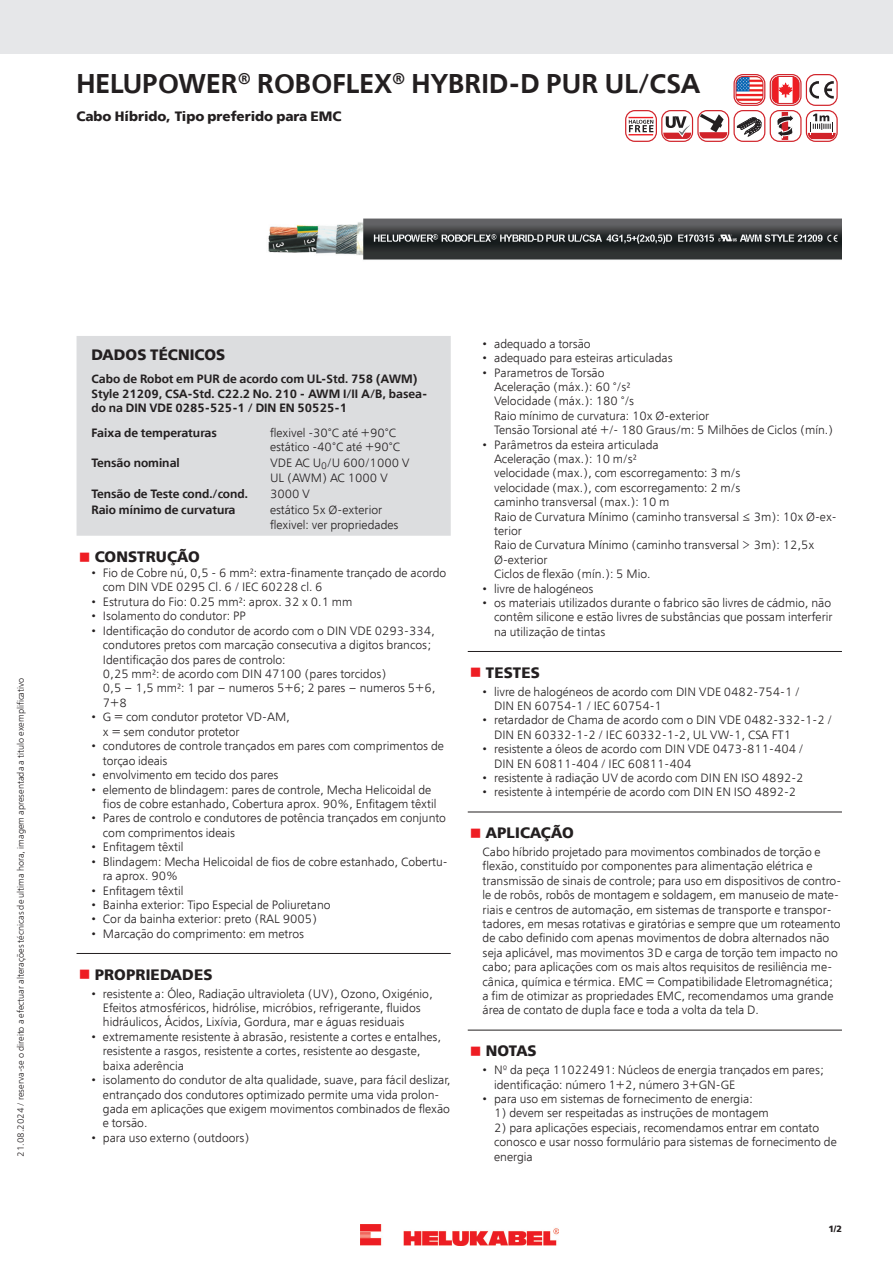
<style>
.page{position:relative;width:893px;height:1263px;background:#fff}
.page>*{position:absolute;margin:0;border:0;box-sizing:border-box;transform-origin:0 0}
.t1{font:600 27px "Free Set";color:#231f20}
.t2{font:700 15px "Free Set";letter-spacing:.01em;color:#231f20}
.t3{font:700 13.5px "Free Set";color:#231f20}
.t4{font:300 12px/14.4px "Free Set";color:#231f20}
.t5{font:600 12px/14.4px "Free Set";color:#231f20}
.t6{font:300 9px "Free Set";color:#231f20}
.t7{font:700 9px "Free Set";color:#231f20}
.s1{color:#ee1d23}
</style>
<div class="page">
<div style="left:77px;top:336px;width:374px;height:200px;background:#dcdddf"></div>
<hr style="left:77px;top:953px;width:374px;height:1px;background:#231f20">
<hr style="left:468px;top:651px;width:374px;height:1px;background:#231f20">
<hr style="left:468px;top:812px;width:374px;height:1px;background:#231f20">
<hr style="left:468px;top:1030px;width:374px;height:1px;background:#231f20">
<div style="left:0;top:0;width:893px;height:53px;background:#e6e7e9"></div>
<div style="left:733px;top:74px;width:32px;height:32px;border:1px solid #d1232a;border-radius:9px"></div>
<img style="left:736px;top:76px;width:27px;height:27px">
<div style="left:735px;top:76px;width:28px;height:28px;border:1px solid #d1232a;border-radius:7px"></div>
<div style="left:770px;top:74px;width:31px;height:32px;border:1px solid #d1232a;border-radius:9px"></div>
<svg style="left:772px;top:76px;width:27px;height:27px"></svg>
<div style="left:772px;top:76px;width:28px;height:28px;border:1px solid #d1232a;border-radius:7px"></div>
<div style="left:806px;top:74px;width:32px;height:32px;border:1px solid #d1232a;border-radius:9px"></div>
<svg style="left:809px;top:81px;width:25px;height:18px"></svg>
<div style="left:625px;top:110px;width:32px;height:32px;border:1px solid #d1232a;border-radius:9px"></div>
<svg style="left:628px;top:117px;width:25px;height:18px"></svg>
<div style="left:661px;top:110px;width:32px;height:32px;border:1px solid #d1232a;border-radius:9px"></div>
<svg style="left:663px;top:116px;width:29px;height:23px"></svg>
<div style="left:697px;top:110px;width:32px;height:32px;border:1px solid #d1232a;border-radius:9px"></div>
<svg style="left:699px;top:114px;width:29px;height:24px"></svg>
<div style="left:733px;top:110px;width:32px;height:32px;border:1px solid #d1232a;border-radius:9px"></div>
<svg style="left:737px;top:117px;width:25px;height:20px"></svg>
<div style="left:782px;top:112px;width:6px;height:28px;background:#d32e34"></div>
<svg style="left:775px;top:112px;width:18px;height:27px"></svg>
<div style="left:770px;top:110px;width:31px;height:32px;border:1px solid #d1232a;border-radius:9px"></div>
<div style="left:806px;top:110px;width:32px;height:32px;border:1px solid #d1232a;border-radius:9px"></div>
<svg style="left:808px;top:114px;width:28px;height:25px"></svg>
<img style="left:268px;top:218px;width:574px;height:42px">
<img style="left:360px;top:1225px;width:198px;height:21px">
<h1 class="t1" style="left:77px;top:66px;width:625px">HELUPOWER<sup>®</sup> ROBOFLEX<sup>®</sup> HYBRID-D PUR UL/CSA</h1>
<p class="t3" style="left:77px;top:107px;width:267px">Cabo Híbrido, Tipo preferido para EMC</p>
<p class="t6" style="left:15px;top:1157px;width:481px;rotate:-90deg">21.08.2024 / reserva-se o direito a efectuar alterações técnicas de ultima hora, imagem apresentada a titulo exemplificativo</p>
<p class="t2" style="left:91px;top:345px;width:135px">DADOS TÉCNICOS</p>
<p class="t5" style="left:91px;top:372px;width:338px">Cabo de Robot em PUR de acordo com UL-Std. 758 (AWM)<br>Style 21209, CSA-Std. C22.2 No. 210 - AWM I/II A/B, basea&shy;do na DIN VDE 0285-525-1 / DIN EN 50525-1</p>
<p class="t5" style="left:91px;top:425px;width:127px">Faixa de temperaturas</p>
<p class="t4" style="left:270px;top:425px;width:132px">flexivel -30°C até +90°C estático -40°C até +90°C</p>
<p class="t5" style="left:91px;top:456px;width:90px">Tensão nominal</p>
<p class="t4" style="left:270px;top:456px;width:141px">VDE AC U<sub>0</sub>/U 600/1000 V<br>UL (AWM) AC 1000 V</p>
<p class="t5" style="left:91px;top:486px;width:158px">Tensão de Teste cond./cond.</p>
<p class="t4" style="left:270px;top:487px;width:42px">3000 V</p>
<p class="t5" style="left:91px;top:503px;width:146px">Raio mínimo de curvatura</p>
<p class="t4" style="left:270px;top:503px;width:130px">estático 5x Ø-exterior flexivel: ver propriedades</p>
<p class="t2" style="left:79px;top:547px;width:123px"><span class="s1">■</span> CONSTRUÇÃO</p>
<p class="t4" style="left:103px;top:565px;width:345px;text-indent:-11px">• Fio de Cobre nú, 0,5 - 6 mm²: extra-finamente trançado de acordo com DIN VDE 0295 Cl. 6 / IEC 60228 cl. 6</p>
<p class="t4" style="left:91px;top:594px;width:262px">• Estrutura do Fio: 0.25 mm²: aprox. 32 x 0.1 mm</p>
<p class="t4" style="left:91px;top:609px;width:156px">• Isolamento do condutor: PP</p>
<p class="t4" style="left:103px;top:623px;width:334px;text-indent:-11px">• Identificação do condutor de acordo com o DIN VDE 0293-334, condutores pretos com marcação consecutiva a digitos brancos; Identificação dos pares de controlo:<br>0,25 mm²: de acordo com DIN 47100 (pares torcidos)<br>0,5 – 1,5 mm²: 1 par – numeros 5+6; 2 pares – numeros 5+6, 7+8</p>
<p class="t4" style="left:103px;top:710px;width:189px;text-indent:-11px">• G = com condutor protetor VD-AM, x = sem condutor protetor</p>
<p class="t4" style="left:103px;top:739px;width:343px;text-indent:-11px">• condutores de controle trançados em pares com comprimentos de torçao ideais</p>
<p class="t4" style="left:91px;top:768px;width:189px">• envolvimento em tecido dos pares</p>
<p class="t4" style="left:103px;top:782px;width:335px;text-indent:-11px">• elemento de blindagem: pares de controle, Mecha Helicoidal de fios de cobre estanhado, Cobertura aprox. 90%, Enfitagem têxtil</p>
<p class="t4" style="left:103px;top:811px;width:345px;text-indent:-11px">• Pares de controlo e condutores de potência trançados em conjunto com comprimentos ideais</p>
<p class="t4" style="left:91px;top:840px;width:94px">• Enfitagem têxtil</p>
<p class="t4" style="left:103px;top:854px;width:346px;text-indent:-11px">• Blindagem: Mecha Helicoidal de fios de cobre estanhado, Cobertu&shy;ra aprox. 90%</p>
<p class="t4" style="left:91px;top:883px;width:94px">• Enfitagem têxtil</p>
<p class="t4" style="left:91px;top:897px;width:241px">• Bainha exterior: Tipo Especial de Poliuretano</p>
<p class="t4" style="left:91px;top:912px;width:227px">• Cor da bainha exterior: preto (RAL 9005)</p>
<p class="t4" style="left:91px;top:926px;width:214px">• Marcação do comprimento: em metros</p>
<p class="t2" style="left:79px;top:965px;width:135px"><span class="s1">■</span> PROPRIEDADES</p>
<p class="t4" style="left:103px;top:986px;width:331px;text-indent:-11px">• resistente a: Óleo, Radiação ultravioleta (UV), Ozono, Oxigénio,<br>Efeitos atmosféricos, hidrólise, micróbios, refrigerante, fluidos hidráulicos, Ácidos, Lixívia, Gordura, mar e águas residuais</p>
<p class="t4" style="left:103px;top:1029px;width:340px;text-indent:-11px">• extremamente resistente à abrasão, resistente a cortes e entalhes, resistente a rasgos, resistente a cortes, resistente ao desgaste, baixa aderência</p>
<p class="t4" style="left:103px;top:1073px;width:349px;text-indent:-11px">• isolamento do condutor de alta qualidade, suave, para fácil deslizar, entrançado dos condutores optimizado permite uma vida prolon&shy;gada em aplicações que exigem movimentos combinados de flexão e torsão.</p>
<p class="t4" style="left:91px;top:1130px;width:160px">• para uso externo (outdoors)</p>
<p class="t4" style="left:483px;top:336px;width:109px">• adequado a torsão</p>
<p class="t4" style="left:483px;top:351px;width:192px">• adequado para esteiras articuladas</p>
<p class="t4" style="left:494px;top:365px;width:341px;text-indent:-11px">• Parametros de Torsão<br>Aceleração (máx.): 60 °/s²<br>Velocidade (máx.): 180 °/s<br>Raio mínimo de curvatura: 10x Ø-exterior<br>Tensão Torsional até +/- 180 Graus/m: 5 Milhões de Ciclos (mín.)</p>
<p class="t4" style="left:494px;top:437px;width:344px;text-indent:-11px">• Parâmetros da esteira articulada<br>Aceleração (max.): 10 m/s²<br>velocidade (max.), com escorregamento: 3 m/s<br>velocidade (max.), com escorregamento: 2 m/s<br>caminho transversal (max.): 10 m<br>Raio de Curvatura Mínimo (caminho transversal ≤ 3m): 10x Ø-ex&shy;terior<br>Raio de Curvatura Mínimo (caminho transversal &gt; 3m): 12,5x Ø-exterior<br>Ciclos de flexão (mín.): 5 Mio.</p>
<p class="t4" style="left:483px;top:581px;width:112px">• livre de halogéneos</p>
<p class="t4" style="left:494px;top:595px;width:340px;text-indent:-11px">• os materiais utilizados durante o fabrico são livres de cádmio, não contêm silicone e estão livres de substâncias que possam interferir na utilização de tintas</p>
<p class="t2" style="left:470px;top:663px;width:72px"><span class="s1">■</span> TESTES</p>
<p class="t4" style="left:494px;top:684px;width:307px;text-indent:-11px">• livre de halogéneos de acordo com DIN VDE 0482-754-1 /<br>DIN EN 60754-1 / IEC 60754-1</p>
<p class="t4" style="left:494px;top:713px;width:339px;text-indent:-11px">• retardador de Chama de acordo com o DIN VDE 0482-332-1-2 /<br>DIN EN 60332-1-2 / IEC 60332-1-2, UL VW-1, CSA FT1</p>
<p class="t4" style="left:494px;top:742px;width:311px;text-indent:-11px">• resistente a óleos de acordo com DIN VDE 0473-811-404 /<br>DIN EN 60811-404 / IEC 60811-404</p>
<p class="t4" style="left:483px;top:770px;width:322px">• resistente à radiação UV de acordo com DIN EN ISO 4892-2</p>
<p class="t4" style="left:483px;top:785px;width:315px">• resistente à intempérie de acordo com DIN EN ISO 4892-2</p>
<p class="t2" style="left:470px;top:823px;width:105px"><span class="s1">■</span> APLICAÇÃO</p>
<p class="t4" style="left:483px;top:844px;width:360px">Cabo híbrido projetado para movimentos combinados de torção e flexão, constituído por componentes para alimentação elétrica e transmissão de sinais de controle; para uso em dispositivos de contro&shy;le de robôs, robôs de montagem e soldagem, em manuseio de mate&shy;riais e centros de automação, em sistemas de transporte e transpor&shy;tadores, em mesas rotativas e giratórias e sempre que um roteamento de cabo definido com apenas movimentos de dobra alternados não seja aplicável, mas movimentos 3D e carga de torção tem impacto no cabo; para aplicações com os mais altos requisitos de resiliência me&shy;cânica, química e térmica. EMC = Compatibilidade Eletromagnética; a fim de otimizar as propriedades EMC, recomendamos uma grande área de contato de dupla face e toda a volta da tela D.</p>
<p class="t2" style="left:470px;top:1041px;width:68px"><span class="s1">■</span> NOTAS</p>
<p class="t4" style="left:494px;top:1063px;width:331px;text-indent:-11px">• Nº da peça 11022491: Núcleos de energia trançados em pares; identificação: número 1+2, número 3+GN-GE</p>
<p class="t4" style="left:483px;top:1091px;width:272px">• para uso em sistemas de fornecimento de energia:</p>
<p class="t4" style="left:494px;top:1106px;width:276px">1) devem ser respeitadas as instruções de montagem</p>
<p class="t4" style="left:494px;top:1120px;width:344px">2) para aplicações especiais, recomendamos entrar em contato conosco e usar nosso formulário para sistemas de fornecimento de energia</p>
<p class="t7" style="left:828px;top:1223px;width:15px">1/2</p>
</div>
